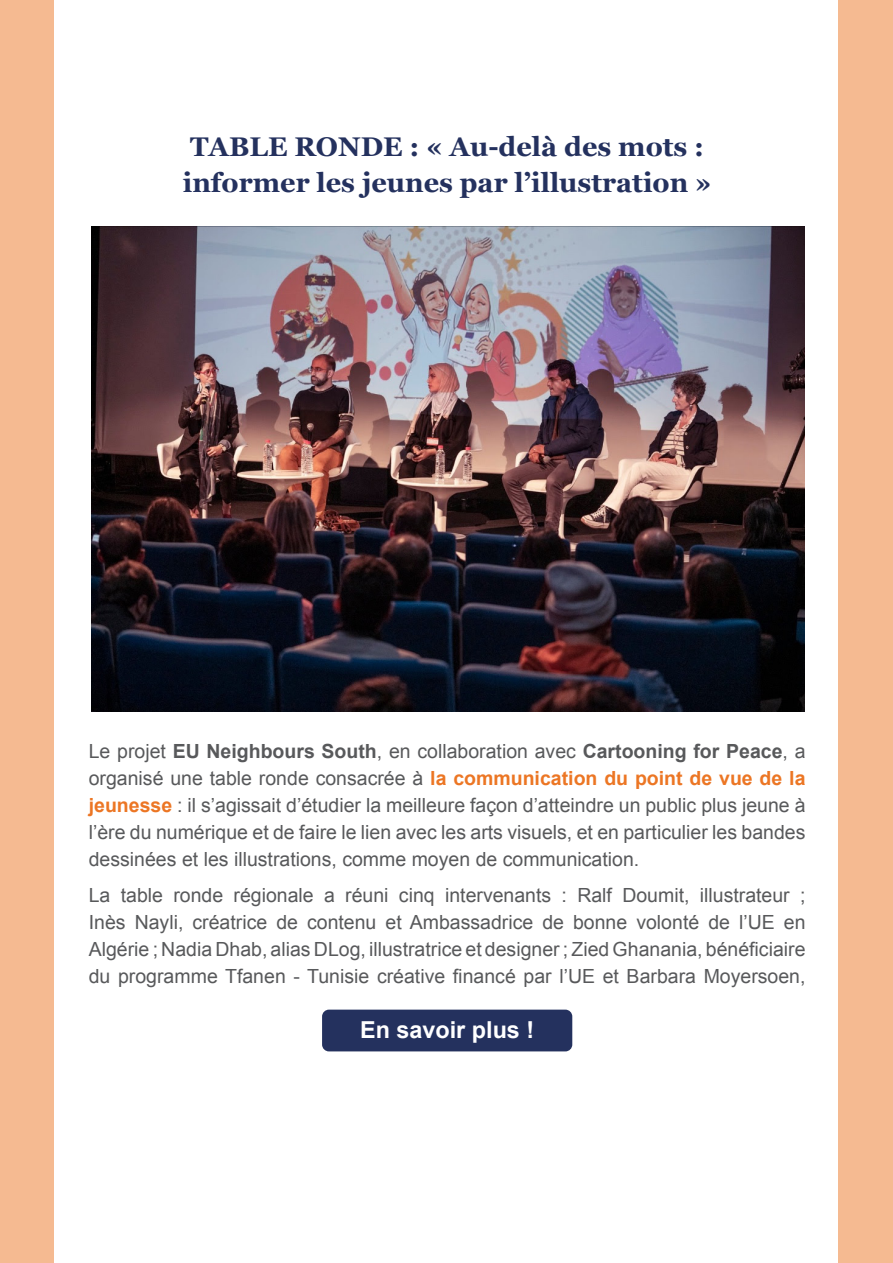
<style>
.page{position:relative;width:893px;height:1263px;background:#f5ba91}
.page>*{position:absolute;margin:0;border:0;box-sizing:border-box;transform-origin:0 0}
.t1{font:700 27px/36px "Georgia";color:#24315e}
.t2{font:700 23.4px "Arial";color:#fff}
.t3{font:19.5px/27px "Arial";color:#58595b;text-align:justify}
.s1{font-weight:700}
.s2{font-weight:700;color:#ec7624}
</style>
<div class="page">
<div style="left:55px;top:0;width:783px;height:1263px;background:#fff"></div>
<img style="left:91px;top:226px;width:713px;height:485px">
<div style="left:322px;top:1010px;width:250px;height:41px;background:#24315e;border-radius:7px"></div>
<h1 class="t1" style="left:183px;top:127px;width:530px">TABLE RONDE : « Au-delà des mots : informer les jeunes par l’illustration »</h1>
<p class="t3" style="left:89px;top:738px;width:718px">Le projet <span class="s1">EU Neighbours South</span>, en collaboration avec <span class="s1">Cartooning for Peace</span>, a organisé une table ronde consacrée à <span class="s2">la communication du point de vue de la jeunesse</span> : il s’agissait d’étudier la meilleure façon d’atteindre un public plus jeune à l’ère du numérique et de faire le lien avec les arts visuels, et en particulier les bandes dessinées et les illustrations, comme moyen de communication.</p>
<p class="t3" style="left:89px;top:882px;width:718px">La table ronde régionale a réuni cinq intervenants : Ralf Doumit, illustrateur ; Inès Nayli, créatrice de contenu et Ambassadrice de bonne volonté de l’UE en Algérie ; Nadia Dhab, alias DLog, illustratrice et designer ; Zied Ghanania, bénéficiaire du programme Tfanen - Tunisie créative financé par l’UE et Barbara Moyersoen,</p>
<p class="t2" style="left:360px;top:1014px;width:176px">En savoir plus !</p>
</div>
